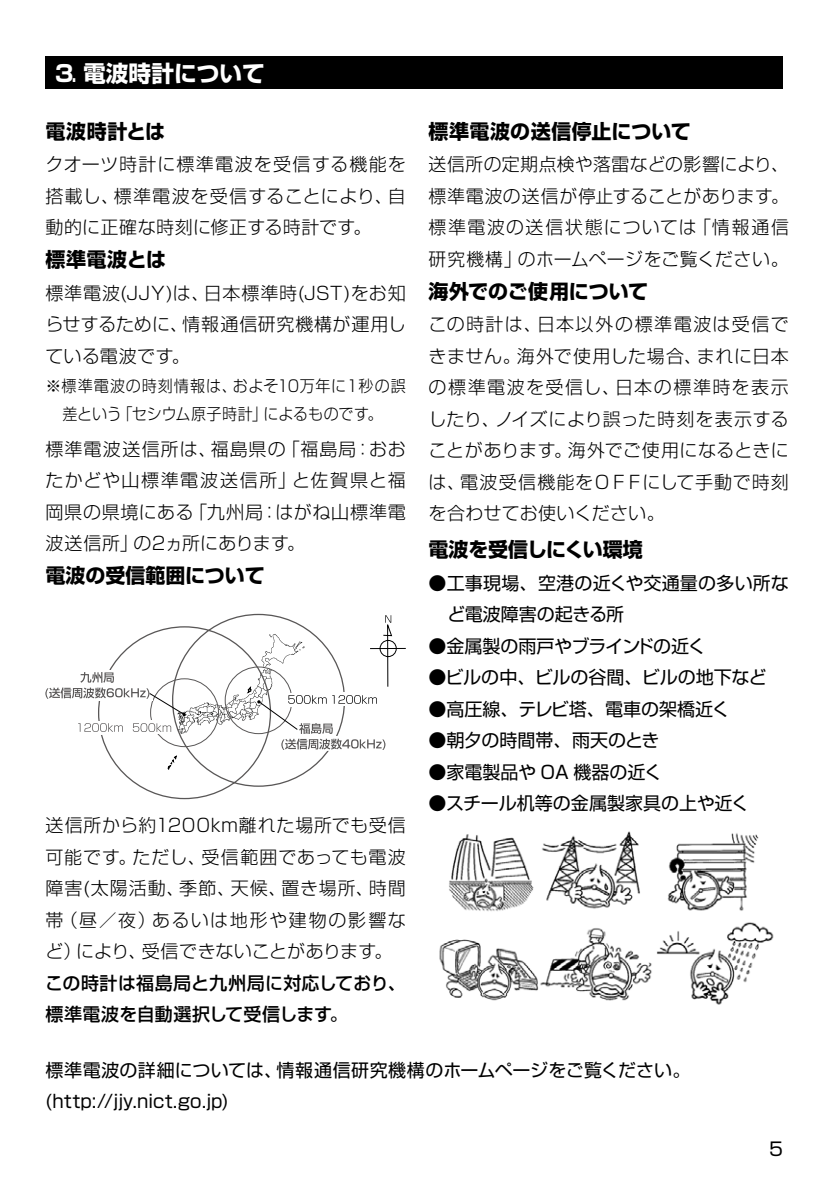
<style>
.page{position:relative;width:840px;height:1191px;background:#fff}
.page>*{position:absolute;margin:0;border:0;box-sizing:border-box;transform-origin:0 0}
.t1{font:700 22.6px "Shin Go Pro";color:#fff}
.t2{font:700 20px "Shin Go Pro";color:#000}
.t3{font:18.4px "Shin Go Pro";color:#000}
.t4{font:300 18px/31.6px "Shin Go Pro";letter-spacing:.035em;color:#000;text-align:justify}
.t5{font:18px/31.6px "Shin Go Pro";color:#000}
.t6{font:500 18px/31.6px "Shin Go Pro";letter-spacing:.015em;color:#000}
.t7{font:18px "Shin Go Pro";letter-spacing:-.035em;color:#000}
.t8{font:300 16px/28px "Shin Go Pro";letter-spacing:.03em;color:#000;text-align:center}
</style>
<div class="page">
<div style="left:45px;top:57px;width:737px;height:32px;background:#000"></div>
<svg style="left:120px;top:614px;width:190px;height:185px"></svg>
<svg style="left:45px;top:615px;width:360px;height:155px"></svg>
<img style="left:439px;top:831px;width:335px;height:174px">
<p class="t1" style="left:53px;top:56px;width:213px">⒊ 電波時計について</p>
<p class="t2" style="left:45px;top:115px;width:121px">電波時計とは</p>
<p class="t4" style="left:45px;top:146px;width:362px">クオーツ時計に標準電波を受信する機能を搭載し、標準電波を受信することにより、自動的に正確な時刻に修正する時計です。</p>
<p class="t2" style="left:45px;top:244px;width:122px">標準電波とは</p>
<p class="t4" style="left:45px;top:275px;width:362px">標準電波(JJY)は、日本標準時(JST)をお知らせするために、情報通信研究機構が運用している電波です。</p>
<p class="t8" style="left:45px;top:370px;width:361px">※標準電波の時刻情報は、およそ10万年に１秒の誤差という「セシウム原子時計」によるものです。</p>
<p class="t4" style="left:45px;top:431px;width:362px">標準電波送信所は、福島県の「福島局：おおたかどや山標準電波送信所」と佐賀県と福岡県の県境にある「九州局：はがね山標準電波送信所」の2ヵ所にあります。</p>
<p class="t2" style="left:45px;top:560px;width:221px">電波の受信範囲について</p>
<p class="t4" style="left:45px;top:807px;width:362px">送信所から約1200km離れた場所でも受信可能です。ただし、受信範囲であっても電波障害(太陽活動、季節、天候、置き場所、時間帯（昼／夜）あるいは地形や建物の影響など）により、受信できないことがあります。</p>
<p class="t6" style="left:45px;top:964px;width:362px">この時計は福島局と九州局に対応しており、標準電波を自動選択して受信します。</p>
<p class="t2" style="left:428px;top:115px;width:263px">標準電波の送信停止について</p>
<p class="t4" style="left:428px;top:146px;width:362px">送信所の定期点検や落雷などの影響により、標準電波の送信が停止することがあります。標準電波の送信状態については「情報通信研究機構」のホームページをご覧ください。</p>
<p class="t2" style="left:428px;top:275px;width:221px">海外でのご使用について</p>
<p class="t4" style="left:428px;top:306px;width:362px">この時計は、日本以外の標準電波は受信できません。海外で使用した場合、まれに日本の標準電波を受信し、日本の標準時を表示したり、ノイズにより誤った時刻を表示することがあります。海外でご使用になるときには、電波受信機能をＯＦＦにして手動で時刻を合わせてお使いください。</p>
<p class="t2" style="left:428px;top:534px;width:216px">電波を受信しにくい環境</p>
<p class="t5" style="left:447px;top:565px;width:343px;text-indent:-19px">●工事現場、空港の近くや交通量の多い所など電波障害の起きる所</p>
<p class="t7" style="left:428px;top:631px;width:278px">●金属製の雨戸やブラインドの近く</p>
<p class="t5" style="left:428px;top:659px;width:339px">●ビルの中、ビルの谷間、ビルの地下など</p>
<p class="t5" style="left:428px;top:691px;width:303px">●高圧線、テレビ塔、電車の架橋近く</p>
<p class="t5" style="left:428px;top:722px;width:232px">●朝夕の時間帯、雨天のとき</p>
<p class="t5" style="left:428px;top:754px;width:235px">●家電製品や OA 機器の近く</p>
<p class="t5" style="left:428px;top:785px;width:322px">●スチール机等の金属製家具の上や近く</p>
<p class="t5" style="left:45px;top:1052px;width:646px">標準電波の詳細については、情報通信研究機構のホームページをご覧ください。(http://jjy.nict.go.jp)</p>
<p class="t3" style="left:768px;top:1133px;width:15px">5</p>
</div>
